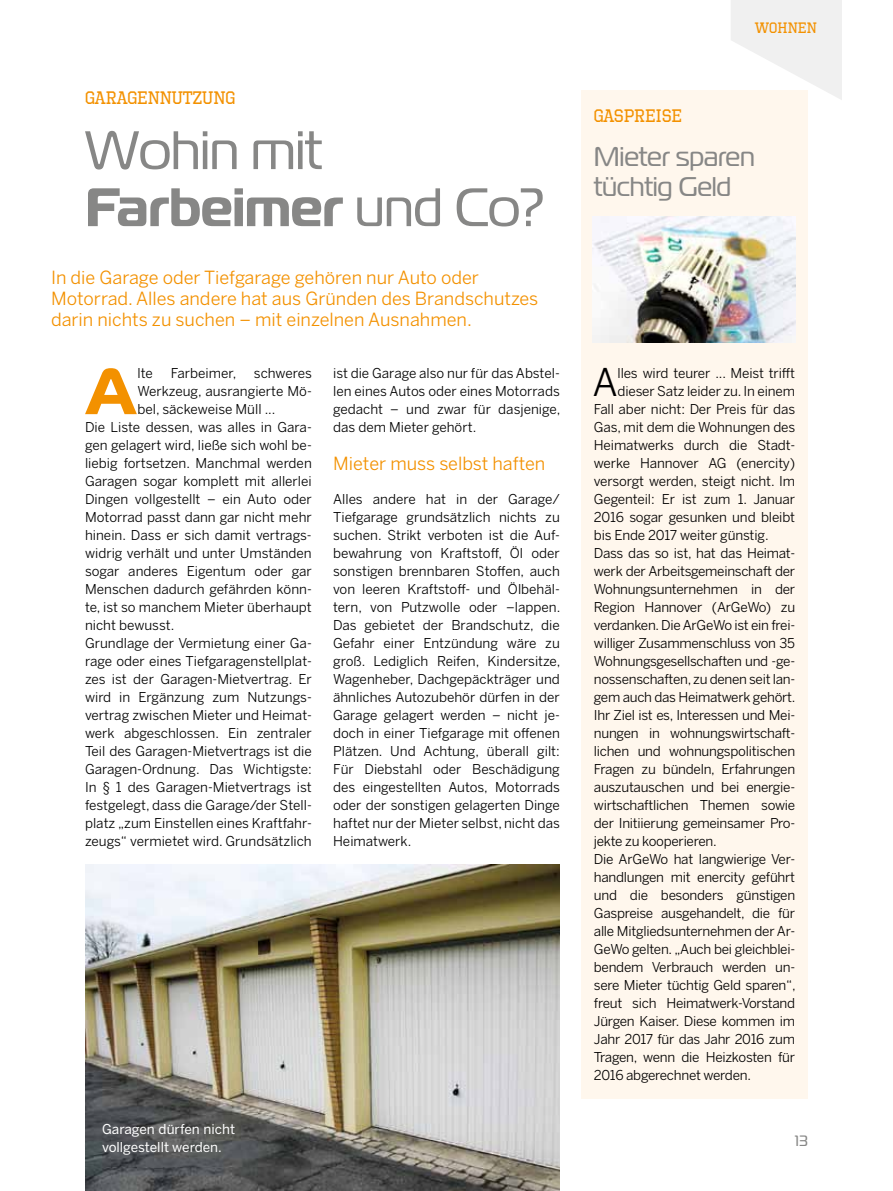
<style>
.page{position:relative;width:893px;height:1191px;background:#fff}
.page>*{position:absolute;margin:0;border:0;box-sizing:border-box;transform-origin:0 0}
.t1{font:700 64.95px "Magistral";color:#f39100}
.t2{font:54px/57px "Magistral";color:#878786}
.t3{font:37.8px "Benton Sans";color:#000}
.t4{font:27px/30px "Magistral";letter-spacing:-.01em;color:#878786}
.t5{font:18px/21px "Benton Sans";color:#f39100}
.t6{font:18px "Octin Sports Rg";color:#f39100}
.t7{font:15px "Octin Sports Rg";letter-spacing:.01em;color:#f39100}
.t8{font:15px "Magistral";color:#878786}
.t9{font:13.5px/18px "Benton Sans";letter-spacing:-.02em;color:#000;text-align:justify}
.t10{font:13.5px "Benton Sans";color:#000}
.t11{font:13.5px/18px "Benton Sans";color:#fff}
.s1{font-weight:700}
</style>
<div class="page">
<img style="left:85px;top:864px;width:475px;height:327px">
<div style="left:581px;top:90px;width:227px;height:1008px;background:#fff7ed"></div>
<img style="left:592px;top:216px;width:203px;height:126px">
<svg style="left:731px;top:0;width:111px;height:100px"></svg>
<h3 class="t6" style="left:85px;top:87px;width:150px">GARAGENNUTZUNG</h3>
<h2 class="t2" style="left:85px;top:121px;width:461px">Wohin mit<br><span class="s1">Farbeimer</span> und Co?</h2>
<h3 class="t5" style="left:51px;top:267px;width:489px">In die Garage oder Tiefgarage gehören nur Auto oder<br>Motorrad. Alles andere hat aus Gründen des Brandschutzes darin nichts zu suchen – mit einzelnen Ausnahmen.</h3>
<h1 class="t1" style="left:86px;top:349px;width:51px">A</h1>
<p class="t9" style="left:138px;top:364px;width:17px">lte</p>
<p class="t10" style="left:171px;top:365px;width:67px">Farbeimer,</p>
<p class="t9" style="left:254px;top:364px;width:59px">schweres</p>
<p class="t10" style="left:138px;top:383px;width:176px">Werkzeug, ausrangierte Mö-</p>
<p class="t10" style="left:138px;top:401px;width:139px">bel, säckeweise Müll ...</p>
<p class="t10" style="left:85px;top:419px;width:228px">Die Liste dessen, was alles in Gara-</p>
<p class="t10" style="left:85px;top:437px;width:228px">gen gelagert wird, ließe sich wohl be-</p>
<p class="t10" style="left:85px;top:455px;width:228px">liebig fortsetzen. Manchmal werden</p>
<p class="t10" style="left:85px;top:473px;width:228px">Garagen sogar komplett mit allerlei</p>
<p class="t10" style="left:85px;top:491px;width:228px">Dingen vollgestellt – ein Auto oder</p>
<p class="t10" style="left:85px;top:509px;width:228px">Motorrad passt dann gar nicht mehr</p>
<p class="t10" style="left:85px;top:527px;width:228px">hinein. Dass er sich damit vertrags-</p>
<p class="t10" style="left:85px;top:545px;width:228px">widrig verhält und unter Umständen</p>
<p class="t10" style="left:85px;top:563px;width:228px">sogar anderes Eigentum oder gar</p>
<p class="t10" style="left:85px;top:581px;width:228px">Menschen dadurch gefährden könn-</p>
<p class="t10" style="left:85px;top:599px;width:228px">te, ist so manchem Mieter überhaupt</p>
<p class="t10" style="left:85px;top:617px;width:91px">nicht bewusst.</p>
<p class="t10" style="left:85px;top:635px;width:228px">Grundlage der Vermietung einer Ga-</p>
<p class="t10" style="left:85px;top:653px;width:228px">rage oder eines Tiefgaragenstellplat-</p>
<p class="t10" style="left:85px;top:671px;width:228px">zes ist der Garagen-Mietvertrag. Er</p>
<p class="t10" style="left:85px;top:689px;width:228px">wird in Ergänzung zum Nutzungs-</p>
<p class="t10" style="left:85px;top:707px;width:228px">vertrag zwischen Mieter und Heimat-</p>
<p class="t10" style="left:85px;top:725px;width:228px">werk abgeschlossen. Ein zentraler</p>
<p class="t10" style="left:85px;top:743px;width:228px">Teil des Garagen-Mietvertrags ist die</p>
<p class="t10" style="left:85px;top:761px;width:228px">Garagen-Ordnung. Das Wichtigste:</p>
<p class="t10" style="left:85px;top:779px;width:228px">In § 1 des Garagen-Mietvertrags ist</p>
<p class="t10" style="left:85px;top:797px;width:228px">festgelegt, dass die Garage/der Stell-</p>
<p class="t10" style="left:85px;top:815px;width:228px">platz „zum Einstellen eines Kraftfahr-</p>
<p class="t10" style="left:85px;top:833px;width:228px">zeugs“ vermietet wird. Grundsätzlich</p>
<p class="t9" style="left:333px;top:364px;width:229px">ist die Garage also nur für das Abstel&shy;len eines Autos oder eines Motorrads gedacht – und zwar für dasjenige, das dem Mieter gehört.</p>
<h3 class="t5" style="left:333px;top:452px;width:214px">Mieter muss selbst haften</h3>
<p class="t9" style="left:333px;top:490px;width:229px">Alles andere hat in der Garage/ Tiefgarage grundsätzlich nichts zu suchen. Strikt verboten ist die Auf&shy;bewahrung von Kraftstoff, Öl oder sonstigen brennbaren Stoffen, auch von leeren Kraftstoff- und Ölbehäl&shy;tern, von Putzwolle oder –lappen.<br>Das gebietet der Brandschutz, die Gefahr einer Entzündung wäre zu groß. Lediglich Reifen, Kindersitze, Wagenheber, Dachgepäckträger und ähnliches Autozubehör dürfen in der Garage gelagert werden – nicht je&shy;doch in einer Tiefgarage mit offenen Plätzen. Und Achtung, überall gilt:<br>Für Diebstahl oder Beschädigung des eingestellten Autos, Motorrads oder der sonstigen gelagerten Dinge haftet nur der Mieter selbst, nicht das Heimatwerk.</p>
<p class="t11" style="left:102px;top:1120px;width:135px">Garagen dürfen nicht vollgestellt werden.</p>
<p class="t7" style="left:755px;top:20px;width:63px">WOHNEN</p>
<h3 class="t6" style="left:594px;top:105px;width:11px">GASPREISE</h3>
<h3 class="t4" style="left:594px;top:141px;width:163px">Mieter sparen tüchtig Geld</h3>
<h3 class="t3" style="left:592px;top:360px;width:27px">A</h3>
<p class="t9" style="left:618px;top:364px;width:179px">lles wird teurer ... Meist trifft</p>
<p class="t9" style="left:618px;top:382px;width:179px">dieser Satz leider zu. In einem</p>
<p class="t9" style="left:594px;top:400px;width:203px">Fall aber nicht: Der Preis für das</p>
<p class="t9" style="left:594px;top:418px;width:203px">Gas, mit dem die Wohnungen des</p>
<p class="t9" style="left:594px;top:436px;width:203px">Heimatwerks durch die Stadt-</p>
<p class="t9" style="left:594px;top:454px;width:203px">werke Hannover AG (enercity)</p>
<p class="t9" style="left:594px;top:472px;width:203px">versorgt werden, steigt nicht. Im</p>
<p class="t9" style="left:594px;top:490px;width:203px">Gegenteil: Er ist zum 1. Januar</p>
<p class="t9" style="left:594px;top:508px;width:203px">2016 sogar gesunken und bleibt</p>
<p class="t9" style="left:594px;top:526px;width:176px">bis Ende 2017 weiter günstig.</p>
<p class="t9" style="left:594px;top:544px;width:203px">Dass das so ist, hat das Heimat-</p>
<p class="t9" style="left:594px;top:562px;width:203px">werk der Arbeitsgemeinschaft der</p>
<p class="t9" style="left:594px;top:580px;width:203px">Wohnungsunternehmen in der</p>
<p class="t9" style="left:594px;top:598px;width:203px">Region Hannover (ArGeWo) zu</p>
<p class="t9" style="left:594px;top:616px;width:203px">verdanken. Die ArGeWo ist ein frei-</p>
<p class="t9" style="left:594px;top:634px;width:203px">williger Zusammenschluss von 35</p>
<p class="t9" style="left:594px;top:652px;width:203px">Wohnungsgesellschaften und -ge-</p>
<p class="t9" style="left:594px;top:670px;width:203px">nossenschaften, zu denen seit lan-</p>
<p class="t9" style="left:594px;top:688px;width:203px">gem auch das Heimatwerk gehört.</p>
<p class="t9" style="left:594px;top:706px;width:203px">Ihr Ziel ist es, Interessen und Mei-</p>
<p class="t9" style="left:594px;top:724px;width:203px">nungen in wohnungswirtschaft-</p>
<p class="t9" style="left:594px;top:742px;width:203px">lichen und wohnungspolitischen</p>
<p class="t9" style="left:594px;top:760px;width:203px">Fragen zu bündeln, Erfahrungen</p>
<p class="t9" style="left:594px;top:778px;width:203px">auszutauschen und bei energie-</p>
<p class="t9" style="left:594px;top:796px;width:203px">wirtschaftlichen Themen sowie</p>
<p class="t9" style="left:594px;top:814px;width:203px">der Initiierung gemeinsamer Pro-</p>
<p class="t9" style="left:594px;top:832px;width:124px">jekte zu kooperieren.</p>
<p class="t9" style="left:594px;top:850px;width:203px">Die ArGeWo hat langwierige Ver-</p>
<p class="t9" style="left:594px;top:868px;width:203px">handlungen mit enercity geführt</p>
<p class="t9" style="left:594px;top:886px;width:203px">und die besonders günstigen</p>
<p class="t9" style="left:594px;top:904px;width:203px">Gaspreise ausgehandelt, die für</p>
<p class="t9" style="left:594px;top:922px;width:203px">alle Mitgliedsunternehmen der Ar-</p>
<p class="t9" style="left:594px;top:940px;width:203px">GeWo gelten. „Auch bei gleichblei-</p>
<p class="t9" style="left:594px;top:958px;width:203px">bendem Verbrauch werden un-</p>
<p class="t9" style="left:594px;top:976px;width:203px">sere Mieter tüchtig Geld sparen“,</p>
<p class="t9" style="left:594px;top:994px;width:203px">freut sich Heimatwerk-Vorstand</p>
<p class="t9" style="left:594px;top:1012px;width:203px">Jürgen Kaiser. Diese kommen im</p>
<p class="t9" style="left:594px;top:1030px;width:203px">Jahr 2017 für das Jahr 2016 zum</p>
<p class="t9" style="left:594px;top:1048px;width:203px">Tragen, wenn die Heizkosten für</p>
<p class="t9" style="left:594px;top:1066px;width:159px">2016 abgerechnet werden.</p>
<p class="t8" style="left:795px;top:1132px;width:14px">13</p>
</div>
